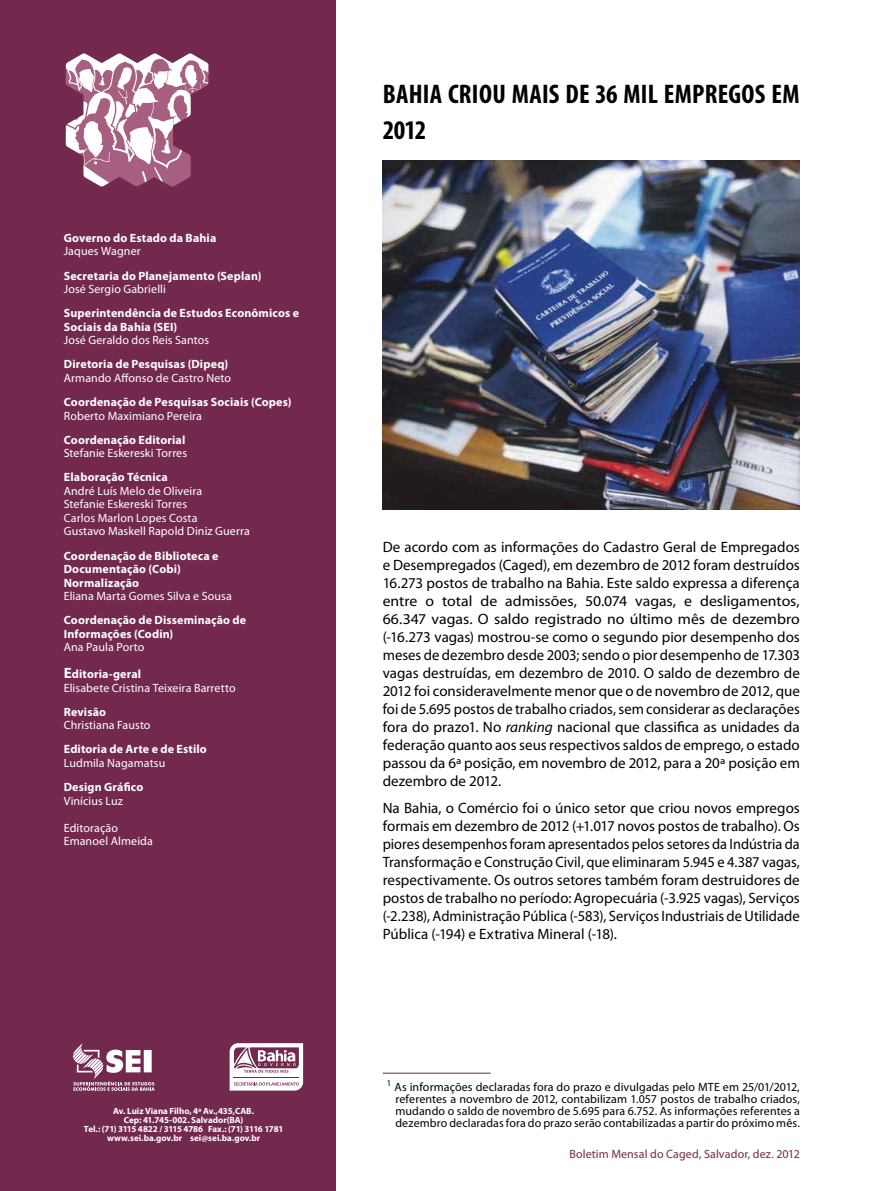
<style>
.page{position:relative;width:893px;height:1191px;background:#fff}
.page>*{position:absolute;margin:0;border:0;box-sizing:border-box;transform-origin:0 0}
.t1{font:700 condensed 27px/36px "Myriad Pro";letter-spacing:.01em;color:#000}
.t2{font:15px/18px "Myriad Pro";color:#000;text-align:justify}
.t3{font:12px/13.5px "Myriad Pro";letter-spacing:.01em;color:#fff}
.t4{font:700 12px/13.5px "Myriad Pro";letter-spacing:.01em;color:#fff}
.t5{font:12px/12px "Myriad Pro";letter-spacing:.01em;color:#000;text-align:justify}
.t6{font:12px "Myriad Pro";letter-spacing:.01em;color:#73294d}
.t7{font:700 9px/9px "Myriad Pro";color:#fff;text-align:center}
.s1{font-weight:700;font-size:15px}
.s2{font-weight:700}
.s3{font-style:italic}
</style>
<div class="page">
<hr style="left:383px;top:1072px;width:108px;height:1px;background:#73294d">
<div style="left:0;top:0;width:335px;height:1191px;background:#73294d"></div>
<img style="left:383px;top:161px;width:416px;height:348px">
<svg style="left:73px;top:1043px;width:82px;height:47px"></svg>
<svg style="left:230px;top:1043px;width:73px;height:47px"></svg>
<svg style="left:65px;top:53px;width:144px;height:135px"></svg>
<p class="t4" style="left:64px;top:231px;width:154px">Governo do Estado da Bahia</p>
<p class="t3" style="left:64px;top:244px;width:78px">Jaques Wagner</p>
<p class="t4" style="left:64px;top:268px;width:199px">Secretaria do Planejamento (Seplan)</p>
<p class="t3" style="left:64px;top:282px;width:104px">José Sergio Gabrielli</p>
<p class="t4" style="left:64px;top:306px;width:237px">Superintendência de Estudos Econômicos e<br>Sociais da Bahia (SEI)</p>
<p class="t3" style="left:64px;top:333px;width:147px">José Geraldo dos Reis Santos</p>
<p class="t4" style="left:64px;top:357px;width:166px">Diretoria de Pesquisas (Dipeq)</p>
<p class="t3" style="left:64px;top:371px;width:169px">Armando Affonso de Castro Neto</p>
<p class="t4" style="left:64px;top:395px;width:229px">Coordenação de Pesquisas Sociais (Copes)</p>
<p class="t3" style="left:64px;top:408px;width:140px">Roberto Maximiano Pereira</p>
<p class="t4" style="left:64px;top:432px;width:123px">Coordenação Editorial</p>
<p class="t3" style="left:64px;top:446px;width:125px">Stefanie Eskereski Torres</p>
<p class="t4" style="left:64px;top:470px;width:106px">Elaboração Técnica</p>
<p class="t3" style="left:64px;top:484px;width:188px">André Luís Melo de Oliveira<br>Stefanie Eskereski Torres<br>Carlos Marlon Lopes Costa<br>Gustavo Maskell Rapold Diniz Guerra</p>
<p class="t4" style="left:64px;top:548px;width:156px">Coordenação de Biblioteca e<br>Documentação (Cobi)<br>Normalização</p>
<p class="t3" style="left:64px;top:589px;width:170px">Eliana Marta Gomes Silva e Sousa</p>
<p class="t4" style="left:64px;top:613px;width:184px">Coordenação de Disseminação de<br>Informações (Codin)</p>
<p class="t3" style="left:64px;top:640px;width:82px">Ana Paula Porto</p>
<p class="t3" style="left:64px;top:667px;width:173px"><span class="s1">E</span><span class="s2">ditoria-geral<br></span>Elisabete Cristina Teixeira Barretto</p>
<p class="t4" style="left:64px;top:704px;width:44px">Revisão</p>
<p class="t3" style="left:64px;top:718px;width:88px">Christiana Fausto</p>
<p class="t4" style="left:64px;top:742px;width:145px">Editoria de Arte e de Estilo</p>
<p class="t3" style="left:64px;top:756px;width:103px">Ludmila Nagamatsu</p>
<p class="t4" style="left:64px;top:780px;width:81px">Design Gráfico</p>
<p class="t3" style="left:64px;top:793px;width:61px">Vinícius Luz</p>
<p class="t3" style="left:64px;top:820px;width:91px">Editoração<br>Emanoel Almeida</p>
<p class="t7" style="left:84px;top:1106px;width:201px">Av. Luiz Viana Filho, 4ª Av.,435,CAB.<br>Cep: 41.745-002. Salvador(BA)<br>Tel.: (71) 3115 4822 / 3115 4786 Fax.: (71) 3116 1781 www.sei.ba.gov.br sei@sei.ba.gov.br</p>
<h1 class="t1" style="left:383px;top:75px;width:418px">BAHIA CRIOU MAIS DE 36 MIL EMPREGOS EM<br>2012</h1>
<p class="t2" style="left:383px;top:538px;width:419px">De acordo com as informações do Cadastro Geral de Empregados e Desempregados (Caged), em dezembro de 2012 foram destruídos 16.273 postos de trabalho na Bahia. Este saldo expressa a diferença entre o total de admissões, 50.074 vagas, e desligamentos, 66.347 vagas. O saldo registrado no último mês de dezembro (-16.273 vagas) mostrou-se como o segundo pior desempenho dos meses de dezembro desde 2003; sendo o pior desempenho de 17.303 vagas destruídas, em dezembro de 2010. O saldo de dezembro de 2012 foi consideravelmente menor que o de novembro de 2012, que foi de 5.695 postos de trabalho criados, sem considerar as declarações fora do prazo1. No <span class="s3">ranking</span> nacional que classifica as unidades da federação quanto aos seus respectivos saldos de emprego, o estado passou da 6ª posição, em novembro de 2012, para a 20ª posição em dezembro de 2012.</p>
<p class="t2" style="left:383px;top:798px;width:419px">Na Bahia, o Comércio foi o único setor que criou novos empregos formais em dezembro de 2012 (+1.017 novos postos de trabalho). Os piores desempenhos foram apresentados pelos setores da Indústria da Transformação e Construção Civil, que eliminaram 5.945 e 4.387 vagas, respectivamente. Os outros setores também foram destruidores de postos de trabalho no período: Agropecuária (-3.925 vagas), Serviços (-2.238), Administração Pública (-583), Serviços Industriais de Utilidade Pública (-194) e Extrativa Mineral (-18).</p>
<p class="t5" style="left:395px;top:1081px;width:406px;text-indent:-9px"><sup>1</sup> As informações declaradas fora do prazo e divulgadas pelo MTE em 25/01/2012, referentes a novembro de 2012, contabilizam 1.057 postos de trabalho criados, mudando o saldo de novembro de 5.695 para 6.752. As informações referentes a dezembro declaradas fora do prazo serão contabilizadas a partir do próximo mês.</p>
<p class="t6" style="left:569px;top:1146px;width:232px">Boletim Mensal do Caged, Salvador, dez. 2012</p>
</div>
